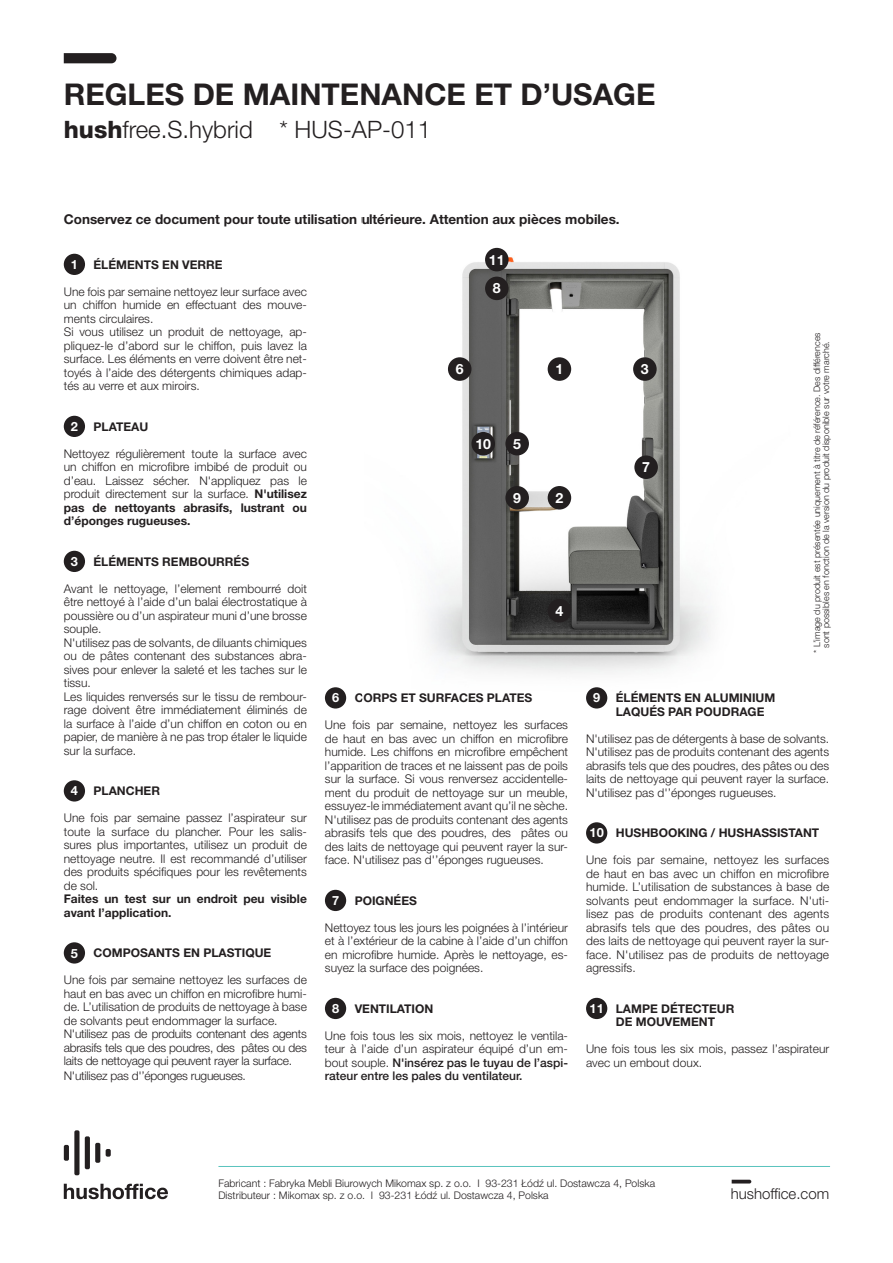
<style>
.page{position:relative;width:893px;height:1263px;background:#fff}
.page>*{position:absolute;margin:0;border:0;box-sizing:border-box;transform-origin:0 0}
.tytuł_strony{font:700 30px "Helvetica Neue LT Pro";color:#231f20}
.tytuł_strony-2{font:300 24px "Helvetica Neue LT Pro";color:#231f20}
.t1{font:300 15px "Helvetica Neue LT Pro";color:#231f20}
.t2{font:700 14.1px "Helvetica Neue LT Pro";color:#fff}
.WYP{font:700 13.5px "Helvetica Neue LT Pro";color:#231f20}
.t3{font:700 12.75px "Helvetica Neue LT Pro";color:#fff}
.WYP-2{font:300 12px/13.5px "Helvetica Neue LT Pro";color:#231f20;text-align:justify}
.liczebniki{font:700 12px/13.5px "Helvetica Neue LT Pro";color:#231f20}
.WYP-3{font:700 12px/13.5px "Helvetica Neue LT Pro";color:#231f20}
.WYP-4{font:300 12px "Helvetica Neue LT Pro";letter-spacing:-.02em;color:#231f20}
.t4{font:300 10.5px/12px "Helvetica Neue LT Pro";color:#231f20}
.WYP-5{font:300 9px/9px "Helvetica Neue LT Pro";color:#231f20;text-align:center}
.s1{font-weight:800}
.s2{font-weight:700}
.s3{font-weight:500}
</style>
<div class="page">
<div style="left:64px;top:1145px;width:5px;height:16px;background:#231f20;border-radius:2px"></div>
<div style="left:74px;top:1130px;width:6px;height:45px;background:#231f20;border-radius:2px"></div>
<div style="left:85px;top:1136px;width:5px;height:33px;background:#231f20;border-radius:2px"></div>
<div style="left:95px;top:1143px;width:5px;height:20px;background:#231f20;border-radius:2px"></div>
<div style="left:106px;top:1149px;width:5px;height:8px;background:#231f20;border-radius:2px"></div>
<svg style="left:64px;top:1184px;width:104px;height:15px"></svg>
<hr style="left:218px;top:1166px;width:612px;height:1px;background:#5ac4bd">
<svg style="left:732px;top:1180px;width:19px;height:3px"></svg>
<svg style="left:64px;top:53px;width:53px;height:10px"></svg>
<div style="left:64px;top:254px;width:21px;height:21px;background:#231f20;border-radius:50%"></div>
<div style="left:64px;top:416px;width:21px;height:21px;background:#231f20;border-radius:50%"></div>
<div style="left:64px;top:551px;width:21px;height:21px;background:#231f20;border-radius:50%"></div>
<div style="left:64px;top:780px;width:21px;height:21px;background:#231f20;border-radius:50%"></div>
<div style="left:64px;top:942px;width:21px;height:21px;background:#231f20;border-radius:50%"></div>
<div style="left:325px;top:687px;width:21px;height:21px;background:#231f20;border-radius:50%"></div>
<div style="left:325px;top:890px;width:21px;height:21px;background:#231f20;border-radius:50%"></div>
<div style="left:325px;top:998px;width:21px;height:21px;background:#231f20;border-radius:50%"></div>
<div style="left:586px;top:687px;width:21px;height:21px;background:#231f20;border-radius:50%"></div>
<div style="left:586px;top:822px;width:21px;height:21px;background:#231f20;border-radius:50%"></div>
<div style="left:586px;top:998px;width:21px;height:21px;background:#231f20;border-radius:50%"></div>
<img style="left:428px;top:247px;width:285px;height:458px">
<div style="left:548px;top:357px;width:23px;height:24px;background:#231f20;border-radius:50%"></div>
<div style="left:634px;top:455px;width:24px;height:24px;background:#231f20;border-radius:50%"></div>
<div style="left:633px;top:357px;width:24px;height:24px;background:#231f20;border-radius:50%"></div>
<div style="left:505px;top:432px;width:24px;height:23px;background:#231f20;border-radius:50%"></div>
<div style="left:485px;top:277px;width:24px;height:23px;background:#231f20;border-radius:50%"></div>
<div style="left:485px;top:248px;width:24px;height:23px;background:#231f20;border-radius:50%"></div>
<div style="left:471px;top:432px;width:24px;height:23px;background:#231f20;border-radius:50%"></div>
<div style="left:548px;top:486px;width:23px;height:23px;background:#231f20;border-radius:50%"></div>
<div style="left:548px;top:599px;width:23px;height:23px;background:#231f20;border-radius:50%"></div>
<div style="left:448px;top:357px;width:23px;height:24px;background:#231f20;border-radius:50%"></div>
<div style="left:505px;top:486px;width:24px;height:23px;background:#231f20;border-radius:50%"></div>
<p class="tytuł_strony" style="left:64px;top:75px;width:593px">REGLES DE MAINTENANCE ET D’USAGE</p>
<p class="tytuł_strony-2" style="left:64px;top:115px;width:369px"><span class="s1">hush</span>free.S.hybrid * HUS-AP-011</p>
<p class="WYP" style="left:64px;top:211px;width:557px">Conservez ce document pour toute utilisation ultérieure. Attention aux pièces mobiles.</p>
<p class="t3" style="left:71px;top:256px;width:9px">1</p>
<p class="liczebniki" style="left:94px;top:257px;width:131px">ÉLÉMENTS EN VERRE</p>
<p class="WYP-2" style="left:64px;top:284px;width:245px">Une fois par semaine nettoyez leur surface avec un chiffon humide en effectuant des mouve&shy;ments circulaires.</p>
<p class="WYP-2" style="left:64px;top:325px;width:245px">Si vous utilisez un produit de nettoyage, ap&shy;pliquez-le d’abord sur le chiffon, puis lavez la surface. Les éléments en verre doivent être net&shy;toyés à l’aide des détergents chimiques adap&shy;tés au verre et aux miroirs.</p>
<p class="t3" style="left:71px;top:418px;width:9px">2</p>
<p class="liczebniki" style="left:94px;top:419px;width:56px">PLATEAU</p>
<p class="WYP-2" style="left:64px;top:446px;width:245px">Nettoyez régulièrement toute la surface avec un chiffon en microfibre imbibé de produit ou d’eau. Laissez sécher. N'appliquez pas le produit directement sur la surface. <span class="s2">N'utilisez pas de nettoyants abrasifs, lustrant ou d’éponges rugueuses.</span></p>
<p class="t3" style="left:71px;top:553px;width:9px">3</p>
<p class="liczebniki" style="left:94px;top:554px;width:157px">ÉLÉMENTS REMBOURRÉS</p>
<p class="WYP-2" style="left:64px;top:581px;width:245px">Avant le nettoyage, l’element rembourré doit être nettoyé à l’aide d’un balai électrostatique à poussière ou d’un aspirateur muni d’une brosse souple.</p>
<p class="WYP-2" style="left:64px;top:635px;width:245px">N'utilisez pas de solvants, de diluants chimiques ou de pâtes contenant des substances abra&shy;sives pour enlever la saleté et les taches sur le tissu.</p>
<p class="WYP-2" style="left:64px;top:689px;width:245px">Les liquides renversés sur le tissu de rembour&shy;rage doivent être immédiatement éliminés de la surface à l’aide d’un chiffon en coton ou en papier, de manière à ne pas trop étaler le liquide sur la surface.</p>
<p class="t3" style="left:71px;top:783px;width:9px">4</p>
<p class="liczebniki" style="left:94px;top:784px;width:68px">PLANCHER</p>
<p class="WYP-2" style="left:64px;top:811px;width:245px">Une fois par semaine passez l’aspirateur sur toute la surface du plancher. Pour les salis&shy;sures plus importantes, utilisez un produit de nettoyage neutre. Il est recommandé d’utiliser des produits spécifiques pour les revêtements de sol.</p>
<p class="WYP-3" style="left:64px;top:892px;width:245px">Faites un test sur un endroit peu visible avant l’application.</p>
<p class="t3" style="left:71px;top:945px;width:9px">5</p>
<p class="liczebniki" style="left:94px;top:946px;width:179px">COMPOSANTS EN PLASTIQUE</p>
<p class="WYP-2" style="left:64px;top:973px;width:245px">Une fois par semaine nettoyez les surfaces de haut en bas avec un chiffon en microfibre humi&shy;de. L’utilisation de produits de nettoyage à base de solvants peut endommager la surface.</p>
<p class="WYP-2" style="left:64px;top:1027px;width:245px">N'utilisez pas de produits contenant des agents abrasifs tels que des poudres, des pâtes ou des laits de nettoyage qui peuvent rayer la surface.</p>
<p class="WYP-4" style="left:64px;top:1069px;width:184px">N'utilisez pas d'’éponges rugueuses.</p>
<p class="t2" style="left:489px;top:251px;width:17px">11</p>
<p class="t2" style="left:493px;top:279px;width:9px">8</p>
<p class="t2" style="left:456px;top:360px;width:9px">6</p>
<p class="t2" style="left:475px;top:435px;width:17px">10</p>
<p class="t2" style="left:513px;top:435px;width:9px">5</p>
<p class="t2" style="left:513px;top:489px;width:9px">9</p>
<p class="t2" style="left:555px;top:360px;width:9px">1</p>
<p class="t2" style="left:555px;top:489px;width:9px">2</p>
<p class="t2" style="left:555px;top:602px;width:9px">4</p>
<p class="t3" style="left:332px;top:690px;width:9px">6</p>
<p class="liczebniki" style="left:355px;top:691px;width:179px">CORPS ET SURFACES PLATES</p>
<p class="WYP-2" style="left:325px;top:718px;width:245px">Une fois par semaine, nettoyez les surfaces de haut en bas avec un chiffon en microfibre humide. Les chiffons en microfibre empêchent l’apparition de traces et ne laissent pas de poils sur la surface. Si vous renversez accidentelle&shy;ment du produit de nettoyage sur un meuble, essuyez-le immédiatement avant qu’il ne sèche.<br>N'utilisez pas de produits contenant des agents abrasifs tels que des poudres, des pâtes ou des laits de nettoyage qui peuvent rayer la sur&shy;face. N'utilisez pas d'’éponges rugueuses.</p>
<p class="t3" style="left:332px;top:892px;width:9px">7</p>
<p class="liczebniki" style="left:355px;top:893px;width:64px">POIGNÉES</p>
<p class="WYP-2" style="left:325px;top:920px;width:245px">Nettoyez tous les jours les poignées à l’intérieur et à l’extérieur de la cabine à l’aide d’un chiffon en microfibre humide. Après le nettoyage, es&shy;suyez la surface des poignées.</p>
<p class="t3" style="left:332px;top:1000px;width:9px">8</p>
<p class="liczebniki" style="left:355px;top:1001px;width:80px">VENTILATION</p>
<p class="WYP-2" style="left:325px;top:1028px;width:245px">Une fois tous les six mois, nettoyez le ventila&shy;teur à l’aide d’un aspirateur équipé d’un em&shy;bout souple. <span class="s3">N'insérez pas le tuyau de l’aspi&shy;rateur entre les pales du ventilateur.</span></p>
<p class="t2" style="left:641px;top:360px;width:9px">3</p>
<p class="t2" style="left:642px;top:458px;width:9px">7</p>
<p class="WYP-5" style="left:812px;top:653px;width:322px;rotate:-90deg">* L’image du produit est présentée uniquement à titre de référence. Des différences sont possibles en fonction de la version du produit disponible sur votre marché.</p>
<p class="t3" style="left:593px;top:690px;width:9px">9</p>
<p class="liczebniki" style="left:616px;top:691px;width:161px">ÉLÉMENTS EN ALUMINIUM<br>LAQUÉS PAR POUDRAGE</p>
<p class="WYP-2" style="left:586px;top:731px;width:245px">N'utilisez pas de détergents à base de solvants.<br>N'utilisez pas de produits contenant des agents abrasifs tels que des poudres, des pâtes ou des laits de nettoyage qui peuvent rayer la surface.<br>N'utilisez pas d'’éponges rugueuses.</p>
<p class="t3" style="left:590px;top:825px;width:16px">10</p>
<p class="liczebniki" style="left:616px;top:826px;width:205px">HUSHBOOKING / HUSHASSISTANT</p>
<p class="WYP-2" style="left:586px;top:853px;width:245px">Une fois par semaine, nettoyez les surfaces de haut en bas avec un chiffon en microfibre humide. L’utilisation de substances à base de solvants peut endommager la surface. N'uti&shy;lisez pas de produits contenant des agents abrasifs tels que des poudres, des pâtes ou des laits de nettoyage qui peuvent rayer la sur&shy;face. N'utilisez pas de produits de nettoyage agressifs.</p>
<p class="t3" style="left:590px;top:1000px;width:16px">11</p>
<p class="liczebniki" style="left:616px;top:1001px;width:120px">LAMPE DÉTECTEUR<br>DE MOUVEMENT</p>
<p class="WYP-2" style="left:586px;top:1042px;width:245px">Une fois tous les six mois, passez l’aspirateur avec un embout doux.</p>
<p class="t4" style="left:218px;top:1177px;width:438px">Fabricant : Fabryka Mebli Biurowych Mikomax sp. z o.o. I 93-231 Łódź ul. Dostawcza 4, Polska<br>Distributeur : Mikomax sp. z o.o. I 93-231 Łódź ul. Dostawcza 4, Polska</p>
<p class="t1" style="left:731px;top:1185px;width:100px">hushoffice.com</p>
</div>
